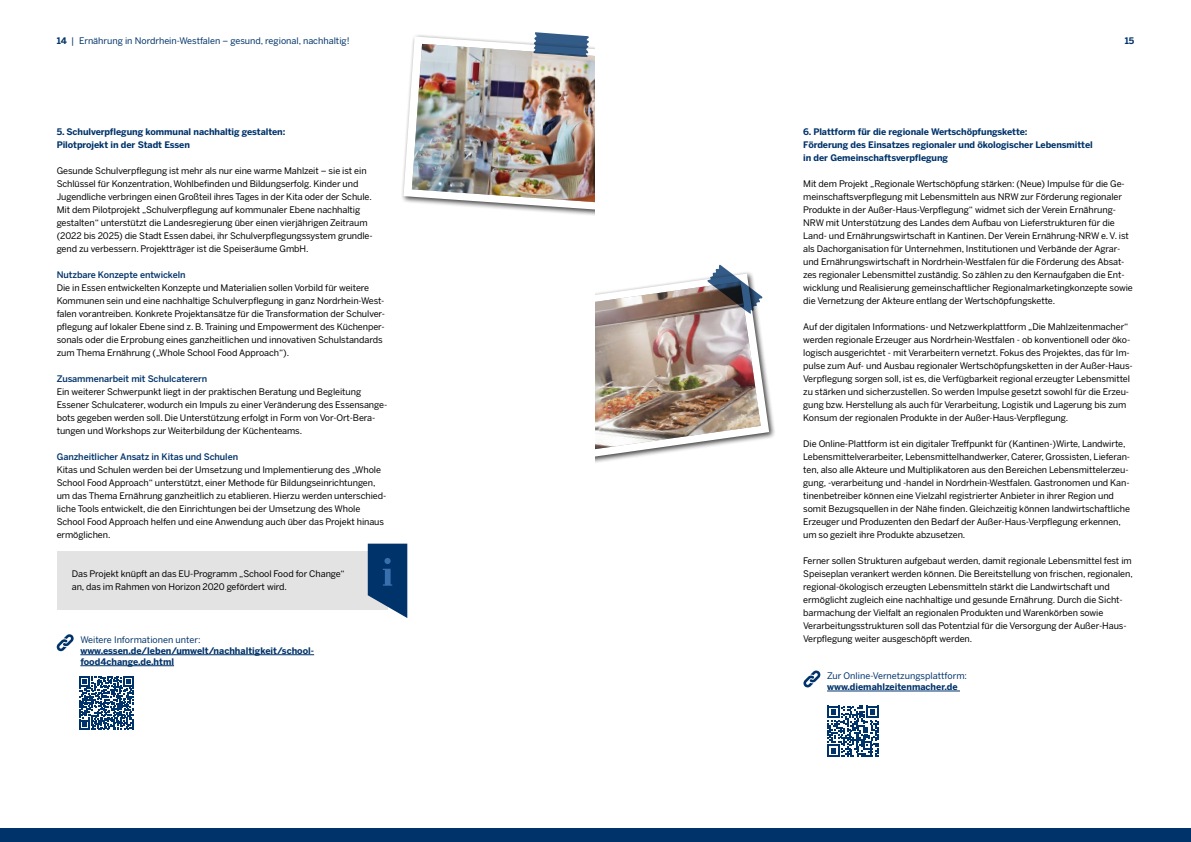
<style>
.page{position:relative;width:1191px;height:842px;background:#fff}
.page>*{position:absolute;margin:0;border:0;box-sizing:border-box;transform-origin:0 0}
.Fließtext_9_13pt{font:9px/13px "Benton Sans";letter-spacing:-.01em;color:#000}
.Fließtext_9_13pt-2{font:700 9px/13px "Benton Sans";letter-spacing:-.01em;color:#00336a}
.t1{font:9px "Benton Sans";color:#00336a}
.s1{font-weight:700}
.s2{font-weight:500;color:#00336a}
</style>
<div class="page">
<div style="left:57px;top:551px;width:330px;height:59px;background:#e3e3e3"></div>
<div style="left:0;top:829px;width:1191px;height:13px;background:#00336a"></div>
<hr style="left:80px;top:654px;width:234px;height:1px;background:#00336a">
<hr style="left:80px;top:665px;width:94px;height:1px;background:#00336a">
<hr style="left:827px;top:691px;width:133px;height:1px;background:#00336a">
<svg style="left:56px;top:634px;width:18px;height:18px"></svg>
<svg style="left:803px;top:670px;width:17px;height:18px"></svg>
<svg style="left:368px;top:544px;width:39px;height:74px;background:#285382"></svg>
<div style="left:531px;top:271px;width:245px;height:198px;background:#000;opacity:.75"></div>
<svg style="left:595px;top:274px;width:174px;height:188px"></svg>
<img style="left:595px;top:264px;width:168px;height:190px">
<div style="left:516px;top:270px;width:79px;height:212px;background:#fff"></div>
<svg style="left:79px;top:676px;width:54px;height:54px"></svg>
<svg style="left:827px;top:706px;width:51px;height:51px"></svg>
<div style="left:401px;top:34px;width:236px;height:184px;background:#000;opacity:.75"></div>
<img style="left:403px;top:32px;width:192px;height:179px">
<div style="left:595px;top:14px;width:79px;height:212px;background:#fff"></div>
<p class="t1" style="left:57px;top:35px;width:294px"><span class="s1">14</span> | Ernährung in Nordrhein-Westfalen – gesund, regional, nachhaltig!</p>
<p class="Fließtext_9_13pt-2" style="left:1124px;top:34px;width:11px">15</p>
<p class="Fließtext_9_13pt-2" style="left:57px;top:125px;width:230px">5. Schulverpflegung kommunal nachhaltig gestalten:<br>Pilotprojekt in der Stadt Essen</p>
<p class="Fließtext_9_13pt" style="left:57px;top:164px;width:317px">Gesunde Schulverpflegung ist mehr als nur eine warme Mahlzeit – sie ist ein Schlüssel für Konzentration, Wohlbefinden und Bildungserfolg. Kinder und Jugendliche verbringen einen Großteil ihres Tages in der Kita oder der Schule.<br>Mit dem Pilotprojekt „Schulverpflegung auf kommunaler Ebene nachhaltig gestalten“ unterstützt die Landesregierung über einen vierjährigen Zeitraum (2022 bis 2025) die Stadt Essen dabei, ihr Schulverpflegungssystem grundle&shy;gend zu verbessern. Projektträger ist die Speiseräume GmbH.</p>
<p class="Fließtext_9_13pt" style="left:57px;top:268px;width:330px"><span class="s2">Nutzbare Konzepte entwickeln<br></span>Die in Essen entwickelten Konzepte und Materialien sollen Vorbild für weitere Kommunen sein und eine nachhaltige Schulverpflegung in ganz Nordrhein-West&shy;falen vorantreiben. Konkrete Projektansätze für die Transformation der Schulver&shy;pflegung auf lokaler Ebene sind z. B. Training und Empowerment des Küchenper&shy;sonals oder die Erprobung eines ganzheitlichen und innovativen Schulstandards zum Thema Ernährung („Whole School Food Approach“).</p>
<p class="Fließtext_9_13pt" style="left:57px;top:372px;width:332px"><span class="s2">Zusammenarbeit mit Schulcaterern<br></span>Ein weiterer Schwerpunkt liegt in der praktischen Beratung und Begleitung Essener Schulcaterer, wodurch ein Impuls zu einer Veränderung des Essensange&shy;bots gegeben werden soll. Die Unterstützung erfolgt in Form von Vor-Ort-Bera&shy;tungen und Workshops zur Weiterbildung der Küchenteams.</p>
<p class="Fließtext_9_13pt" style="left:57px;top:450px;width:331px"><span class="s2">Ganzheitlicher Ansatz in Kitas und Schulen<br></span>Kitas und Schulen werden bei der Umsetzung und Implementierung des „Whole School Food Approach“ unterstützt, einer Methode für Bildungseinrichtungen, um das Thema Ernährung ganzheitlich zu etablieren. Hierzu werden unterschied&shy;liche Tools entwickelt, die den Einrichtungen bei der Umsetzung des Whole School Food Approach helfen und eine Anwendung auch über das Projekt hinaus ermöglichen.</p>
<p class="Fließtext_9_13pt" style="left:72px;top:567px;width:274px">Das Projekt knüpft an das EU-Programm „School Food for Change“ an, das im Rahmen von Horizon 2020 gefördert wird.</p>
<p class="t1" style="left:80px;top:634px;width:122px">Weitere Informationen unter:</p>
<p class="Fließtext_9_13pt-2" style="left:80px;top:645px;width:235px;line-height:11px">www.essen.de/leben/umwelt/nachhaltigkeit/school&shy;food4change.de.html</p>
<p class="Fließtext_9_13pt-2" style="left:803px;top:125px;width:291px">6. Plattform für die regionale Wertschöpfungskette:<br>Förderung des Einsatzes regionaler und ökologischer Lebensmittel in der Gemeinschaftsverpflegung</p>
<p class="Fließtext_9_13pt" style="left:803px;top:177px;width:331px">Mit dem Projekt „Regionale Wertschöpfung stärken: (Neue) Impulse für die Ge&shy;meinschaftsverpflegung mit Lebensmitteln aus NRW zur Förderung regionaler Produkte in der Außer-Haus-Verpflegung“ widmet sich der Verein Ernährung-NRW mit Unterstützung des Landes dem Aufbau von Lieferstrukturen für die Land- und Ernährungswirtschaft in Kantinen. Der Verein Ernährung-NRW e. V. ist als Dachorganisation für Unternehmen, Institutionen und Verbände der Agrar&shy;und Ernährungswirtschaft in Nordrhein-Westfalen für die Förderung des Absat&shy;zes regionaler Lebensmittel zuständig. So zählen zu den Kernaufgaben die Ent&shy;wicklung und Realisierung gemeinschaftlicher Regionalmarketingkonzepte sowie die Vernetzung der Akteure entlang der Wertschöpfungskette.</p>
<p class="Fließtext_9_13pt" style="left:803px;top:320px;width:331px">Auf der digitalen Informations- und Netzwerkplattform „Die Mahlzeitenmacher“ werden regionale Erzeuger aus Nordrhein-Westfalen - ob konventionell oder öko&shy;logisch ausgerichtet - mit Verarbeitern vernetzt. Fokus des Projektes, das für Im&shy;pulse zum Auf- und Ausbau regionaler Wertschöpfungsketten in der Außer-Haus-Verpflegung sorgen soll, ist es, die Verfügbarkeit regional erzeugter Lebensmittel zu stärken und sicherzustellen. So werden Impulse gesetzt sowohl für die Erzeu&shy;gung bzw. Herstellung als auch für Verarbeitung, Logistik und Lagerung bis zum Konsum der regionalen Produkte in der Außer-Haus-Verpflegung.</p>
<p class="Fließtext_9_13pt" style="left:803px;top:437px;width:328px">Die Online-Plattform ist ein digitaler Treffpunkt für (Kantinen-)Wirte, Landwirte, Lebensmittelverarbeiter, Lebensmittelhandwerker, Caterer, Grossisten, Lieferan&shy;ten, also alle Akteure und Multiplikatoren aus den Bereichen Lebensmittelerzeu&shy;gung, -verarbeitung und -handel in Nordrhein-Westfalen. Gastronomen und Kan&shy;tinenbetreiber können eine Vielzahl registrierter Anbieter in ihrer Region und somit Bezugsquellen in der Nähe finden. Gleichzeitig können landwirtschaftliche Erzeuger und Produzenten den Bedarf der Außer-Haus-Verpflegung erkennen, um so gezielt ihre Produkte abzusetzen.</p>
<p class="Fließtext_9_13pt" style="left:803px;top:554px;width:331px">Ferner sollen Strukturen aufgebaut werden, damit regionale Lebensmittel fest im Speiseplan verankert werden können. Die Bereitstellung von frischen, regionalen, regional-ökologisch erzeugten Lebensmitteln stärkt die Landwirtschaft und ermöglicht zugleich eine nachhaltige und gesunde Ernährung. Durch die Sicht&shy;barmachung der Vielfalt an regionalen Produkten und Warenkörben sowie Verarbeitungsstrukturen soll das Potentzial für die Versorgung der Außer-Haus-Verpflegung weiter ausgeschöpft werden.</p>
<p class="t1" style="left:827px;top:670px;width:141px">Zur Online-Vernetzungsplattform:</p>
<p class="Fließtext_9_13pt-2" style="left:827px;top:680px;width:132px">www.diemahlzeitenmacher.de</p>
</div>
